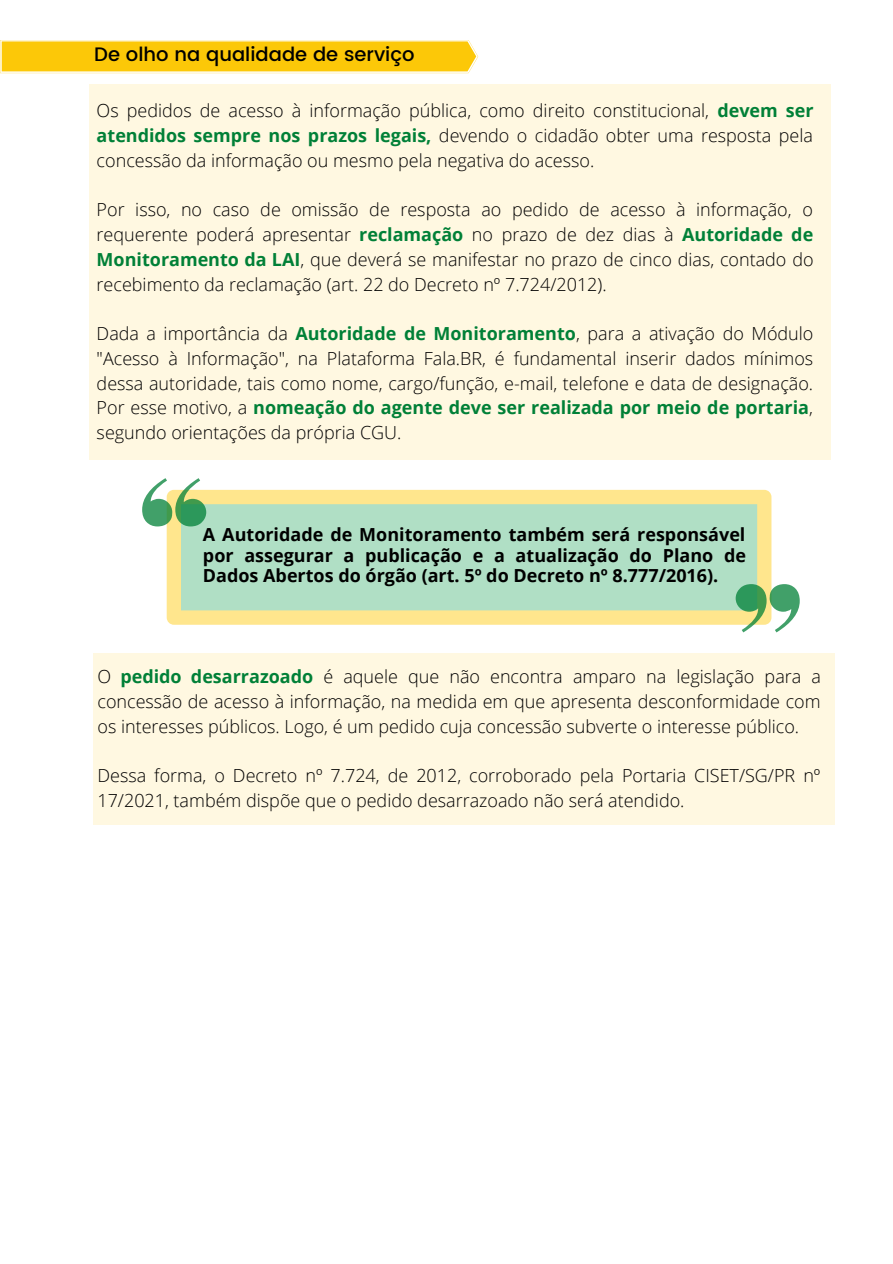
<style>
.page{position:relative;width:893px;height:1264px;background:#fff}
.page>*{position:absolute;margin:0;border:0;box-sizing:border-box;transform-origin:0 0}
.t1{font:500 19.5px "Poppins";color:#000}
.t2{font:300 18px/24.8px "Open Sans";color:#000;text-align:justify}
.t3{font:700 18px/20.2px "Open Sans";color:#000;text-align:justify}
.s1{font-weight:700;color:#008037}
</style>
<div class="page">
<svg style="left:0;top:40px;width:478px;height:33px"></svg>
<div style="left:90px;top:84px;width:741px;height:375px;background:#fff8e1"></div>
<div style="left:94px;top:653px;width:740px;height:171px;background:#fff8e1"></div>
<svg style="left:167px;top:490px;width:604px;height:134px;fill:#b0dfc5"></svg>
<svg style="left:142px;top:478px;width:64px;height:48px"></svg>
<svg style="left:735px;top:584px;width:64px;height:48px"></svg>
<p class="t1" style="left:94px;top:43px;width:322px">De olho na qualidade de serviço</p>
<p class="t2" style="left:97px;top:98px;width:718px">Os pedidos de acesso à informação pública, como direito constitucional, <span class="s1">devem ser atendidos sempre nos prazos legais,</span> devendo o cidadão obter uma resposta pela concessão da informação ou mesmo pela negativa do acesso.</p>
<p class="t2" style="left:97px;top:197px;width:718px">Por isso, no caso de omissão de resposta ao pedido de acesso à informação, o requerente poderá apresentar <span class="s1">reclamação</span> no prazo de dez dias à <span class="s1">Autoridade de Monitoramento da LAI</span>, que deverá se manifestar no prazo de cinco dias, contado do recebimento da reclamação (art. 22 do Decreto nº 7.724/2012).</p>
<p class="t2" style="left:97px;top:321px;width:718px">Dada a importância da <span class="s1">Autoridade de Monitoramento</span>, para a ativação do Módulo "Acesso à Informação", na Plataforma Fala.BR, é fundamental inserir dados mínimos dessa autoridade, tais como nome, cargo/função, e-mail, telefone e data de designação.<br>Por esse motivo, a <span class="s1">nomeação do agente deve ser realizada por meio de portaria</span>, segundo orientações da própria CGU.</p>
<p class="t3" style="left:203px;top:524px;width:544px">A Autoridade de Monitoramento também será responsável por assegurar a publicação e a atualização do Plano de Dados Abertos do órgão (art. 5º do Decreto nº 8.777/2016).</p>
<p class="t2" style="left:97px;top:664px;width:725px">O <span class="s1">pedido desarrazoado</span> é aquele que não encontra amparo na legislação para a concessão de acesso à informação, na medida em que apresenta desconformidade com os interesses públicos. Logo, é um pedido cuja concessão subverte o interesse público.</p>
<p class="t2" style="left:97px;top:762px;width:724px">Dessa forma, o Decreto nº 7.724, de 2012, corroborado pela Portaria CISET/SG/PR nº<br>17/2021, também dispõe que o pedido desarrazoado não será atendido.</p>
</div>
